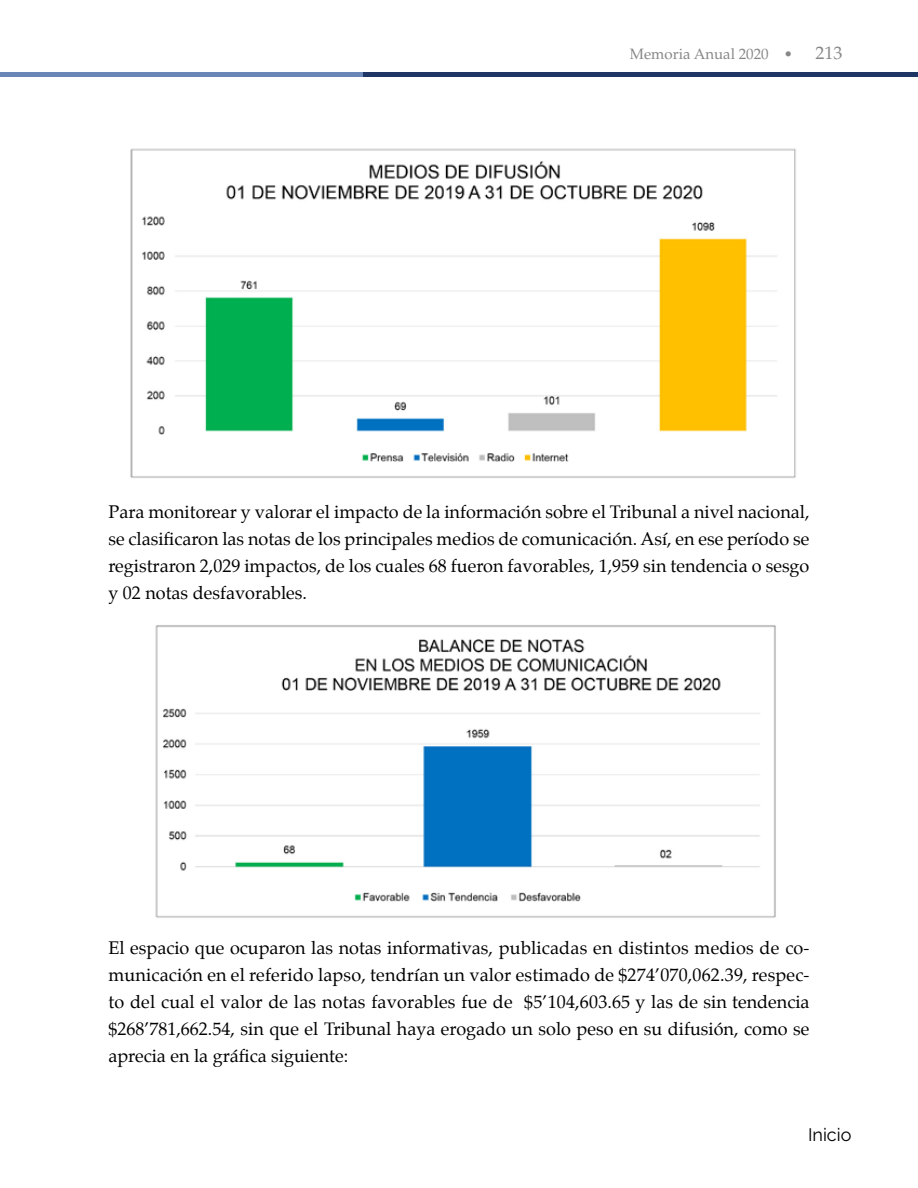
<style>
.page{position:relative;width:918px;height:1188px;background:#fff}
.page>*{position:absolute;margin:0;border:0;box-sizing:border-box;transform-origin:0 0}
.t1{font:18px/27px "Palatino";color:#000;text-align:justify}
.t2{font:18px "Raleway";color:#000}
.t3{font:15px "Palatino LT Std";color:#878787}
.s1{font-size:18px}
</style>
<div class="page">
<div style="left:0;top:72px;width:363px;height:5px;background:#6a86b7"></div>
<div style="left:363px;top:72px;width:555px;height:5px;background:#1f3664"></div>
<img style="left:130px;top:148px;width:666px;height:330px">
<img style="left:155px;top:625px;width:621px;height:293px">
<p class="t3" style="left:630px;top:45px;width:214px">Memoria Anual 2020 • <span class="s1">213</span></p>
<p class="t1" style="left:108px;top:498px;width:703px">Para monitorear y valorar el impacto de la información sobre el Tribunal a nivel nacional, se clasificaron las notas de los principales medios de comunicación. Así, en ese período se registraron 2,029 impactos, de los cuales 68 fueron favorables, 1,959 sin tendencia o sesgo y 02 notas desfavorables.</p>
<p class="t1" style="left:108px;top:934px;width:703px">El espacio que ocuparon las notas informativas, publicadas en distintos medios de co&shy;municación en el referido lapso, tendrían un valor estimado de $274’070,062.39, respec&shy;to del cual el valor de las notas favorables fue de $5’104,603.65 y las de sin tendencia $268’781,662.54, sin que el Tribunal haya erogado un solo peso en su difusión, como se aprecia en la gráfica siguiente:</p>
<p class="t2" style="left:808px;top:1124px;width:45px">Inicio</p>
</div>
